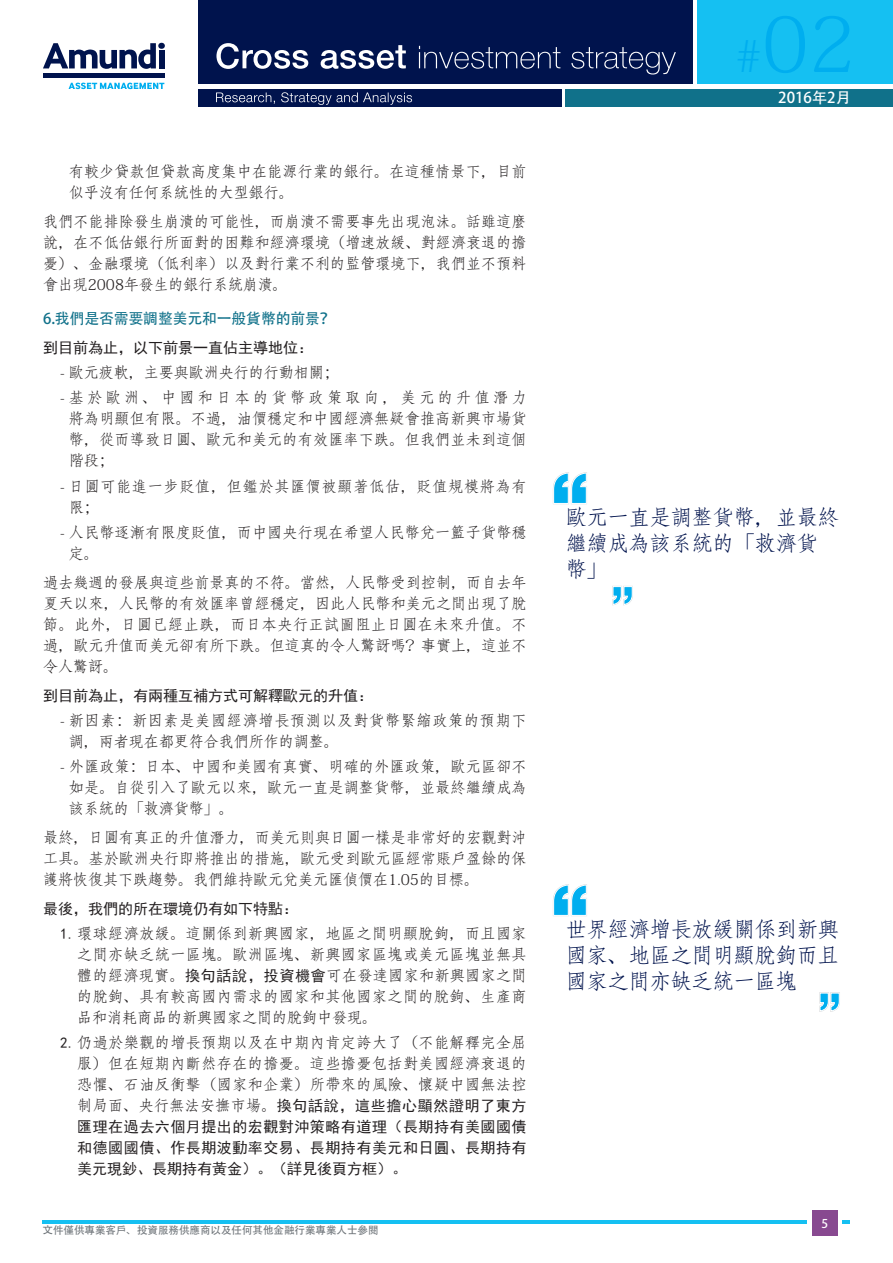
<style>
.page{position:relative;width:893px;height:1263px;background:#fff}
.page>*{position:absolute;margin:0;border:0;box-sizing:border-box;transform-origin:0 0}
.t1{font:76.5px "Adobe Fangsong Std";color:#00aeef}
.t2{font:21px/26.2px "Adobe Fangsong Std";color:#00134d}
.t3{font:15px/21px "Adobe Fangsong Std";letter-spacing:.02em;color:#231f20;text-align:justify}
.t4{font:15px/21px "Sim Hei";color:#231f20;text-align:justify}
.t5{font:15px/21px "Adobe Fangsong Std";letter-spacing:.055em;color:#231f20}
.t6{font:15px/25.2px "Adobe Fangsong Std";letter-spacing:.23em;color:#231f20}
.t7{font:15px "Adobe Heiti Std";letter-spacing:-.01em;color:#10718a}
.t8{font:15px "Adobe Heiti Std";color:#fff}
.t9{font:12px "Adobe Heiti Std";color:#fff}
.t10{font:10.5px "Adobe Heiti Std";color:#6f757a}
.s1{font-family:"Sim Hei"}
.s2{font-family:"Adobe Fangsong Std"}
.s3{font-size:44.1px}
</style>
<div class="page">
<hr style="left:43px;top:1220px;width:807px;height:4px;background:#15c0f2">
<div style="left:808px;top:1206px;width:34px;height:34px;background:#fff"></div>
<div style="left:812px;top:1210px;width:26px;height:25px;background:#884990"></div>
<div style="left:198px;top:0;width:495px;height:84px;background:#00134d"></div>
<div style="left:566px;top:89px;width:327px;height:17px;background:#10718a"></div>
<div style="left:198px;top:89px;width:363px;height:17px;background:#00134d"></div>
<svg style="left:216px;top:43px;width:460px;height:32px"></svg>
<svg style="left:43px;top:43px;width:113px;height:26px"></svg>
<div style="left:158px;top:43px;width:7px;height:6px;background:#00134d;border-radius:50%"></div>
<div style="left:159px;top:50px;width:5px;height:18px;background:#00134d"></div>
<div style="left:43px;top:73px;width:121px;height:5px;background:#00134d"></div>
<svg style="left:69px;top:83px;width:95px;height:7px"></svg>
<hr style="left:0;top:0;width:1px;height:84px;background:#15c0f2">
<div style="left:697px;top:0;width:196px;height:84px;background:#15c0f2"></div>
<svg style="left:216px;top:92px;width:196px;height:13px"></svg>
<svg style="left:612px;top:586px;width:21px;height:19px"></svg>
<svg style="left:553px;top:472px;width:34px;height:32px"></svg>
<svg style="left:819px;top:992px;width:21px;height:20px"></svg>
<svg style="left:553px;top:884px;width:34px;height:32px"></svg>
<p class="t3" style="left:69px;top:161px;width:459px">有較少貸款但貸款高度集中在能源行業的銀行。在這種情景下，目前似乎沒有任何系統性的大型銀行。</p>
<p class="t3" style="left:43px;top:211px;width:485px">我們不能排除發生崩潰的可能性，而崩潰不需要事先出現泡沬。話雖這麼說，在不低估銀行所面對的困難和經濟環境（增速放緩、對經濟衰退的擔憂）、金融環境（低利率）以及對行業不利的監管環境下，我們並不預料會出現2008年發生的銀行系統崩潰。</p>
<p class="t7" style="left:43px;top:309px;width:293px">6.我們是否需要調整美元和一般貨幣的前景？</p>
<p class="t4" style="left:43px;top:337px;width:272px">到目前為止，以下前景一直佔主導地位：</p>
<p class="t6" style="left:60px;top:360px;width:468px">- 歐元疲軟，主要與歐洲央行的行動相關；<br>-基於歐洲、中國和日本的貨幣政策取向，美元的升值潛力</p>
<p class="t3" style="left:69px;top:408px;width:459px">將為明顯但有限。不過，油價穩定和中國經濟無疑會推高新興市場貨幣，從而導致日圓、歐元和美元的有效匯率下跌。但我們並未到這個階段；</p>
<p class="t5" style="left:69px;top:476px;width:459px;text-indent:-9px">- 日圓可能進一步貶值，但鑑於其匯價被顯著低估，貶值規模將為有限；</p>
<p class="t3" style="left:69px;top:522px;width:459px;text-indent:-9px">- 人民幣逐漸有限度貶值，而中國央行現在希望人民幣兌一籃子貨幣穩定。</p>
<p class="t3" style="left:43px;top:572px;width:485px">過去幾週的發展與這些前景真的不符。當然，人民幣受到控制，而自去年夏天以來，人民幣的有效匯率曾經穩定，因此人民幣和美元之間出現了脫節。此外，日圓已經止跌，而日本央行正試圖阻止日圓在未來升值。不過，歐元升值而美元卻有所下跌。但這真的令人驚訝嗎？事實上，這並不令人驚訝。</p>
<p class="t4" style="left:43px;top:685px;width:332px">到目前為止，有兩種互補方式可解釋歐元的升值：</p>
<p class="t5" style="left:69px;top:710px;width:459px;text-indent:-9px">- 新因素：新因素是美國經濟增長預測以及對貨幣緊縮政策的預期下調，兩者現在都更符合我們所作的調整。</p>
<p class="t3" style="left:69px;top:756px;width:459px;text-indent:-9px">- 外匯政策：日本、中國和美國有真實、明確的外匯政策，歐元區卻不如是。自從引入了歐元以來，歐元一直是調整貨幣，並最終繼續成為該系統的「救濟貨幣」。</p>
<p class="t3" style="left:43px;top:827px;width:485px">最終，日圓有真正的升值潛力，而美元則與日圓一樣是非常好的宏觀對沖工具。基於歐洲央行即將推出的措施，歐元受到歐元區經常賬戶盈餘的保護將恢復其下跌趨勢。我們維持歐元兌美元匯偵價在1.05的目標。</p>
<p class="t4" style="left:43px;top:898px;width:257px">最後，我們的所在環境仍有如下特點：</p>
<p class="t3" style="left:77px;top:923px;width:451px;text-indent:-17px"><span class="s1">1.</span> 環球經濟放緩。這關係到新興國家，地區之間明顯脫鉤，而且國家之間亦缺乏統一區塊。歐洲區塊、新興國家區塊或美元區塊並無具體的經濟現實。<span class="s1">換句話說，投資機會</span>可在發達國家和新興國家之間的脫鉤、具有較高國內需求的國家和其他國家之間的脫鉤、生產商品和消耗商品的新興國家之間的脫鉤中發現。</p>
<p class="t3" style="left:77px;top:1032px;width:451px;text-indent:-17px"><span class="s1">2.</span> 仍過於樂觀的增長預期以及在中期內肯定誇大了（不能解釋完全屈服）但在短期內斷然存在的擔憂。這些擔憂包括對美國經濟衰退的恐懼、石油反衝擊（國家和企業）所帶來的風險、懷疑中國無法控</p>
<p class="t4" style="left:77px;top:1095px;width:451px"><span class="s2">制局面、央行無法安撫市場。</span>換句話說，這些擔心顯然證明了東方匯理在過去六個月提出的宏觀對沖策略有道理（長期持有美國國債和德國國債、作長期波動率交易、長期持有美元和日圓、長期持有美元現鈔、長期持有黃金）。（詳見後頁方框）。</p>
<p class="t10" style="left:43px;top:1224px;width:337px">文件僅供專業客戶、投資服務供應商以及任何其他金融行業專業人士參閱</p>
<h1 class="t1" style="left:735px;top:-3px;width:122px"><span class="s3">#</span>02</h1>
<p class="t8" style="left:778px;top:89px;width:74px">2016年2月</p>
<h2 class="t2" style="left:566px;top:504px;width:274px">歐元一直是調整貨幣，並最終繼續成為該系統的「救濟貨幣」</h2>
<h2 class="t2" style="left:566px;top:916px;width:274px;text-align:justify">世界經濟增長放緩關係到新興國家、地區之間明顯脫鉤而且國家之間亦缺乏統一區塊</h2>
<p class="t9" style="left:822px;top:1216px;width:8px">5</p>
</div>
